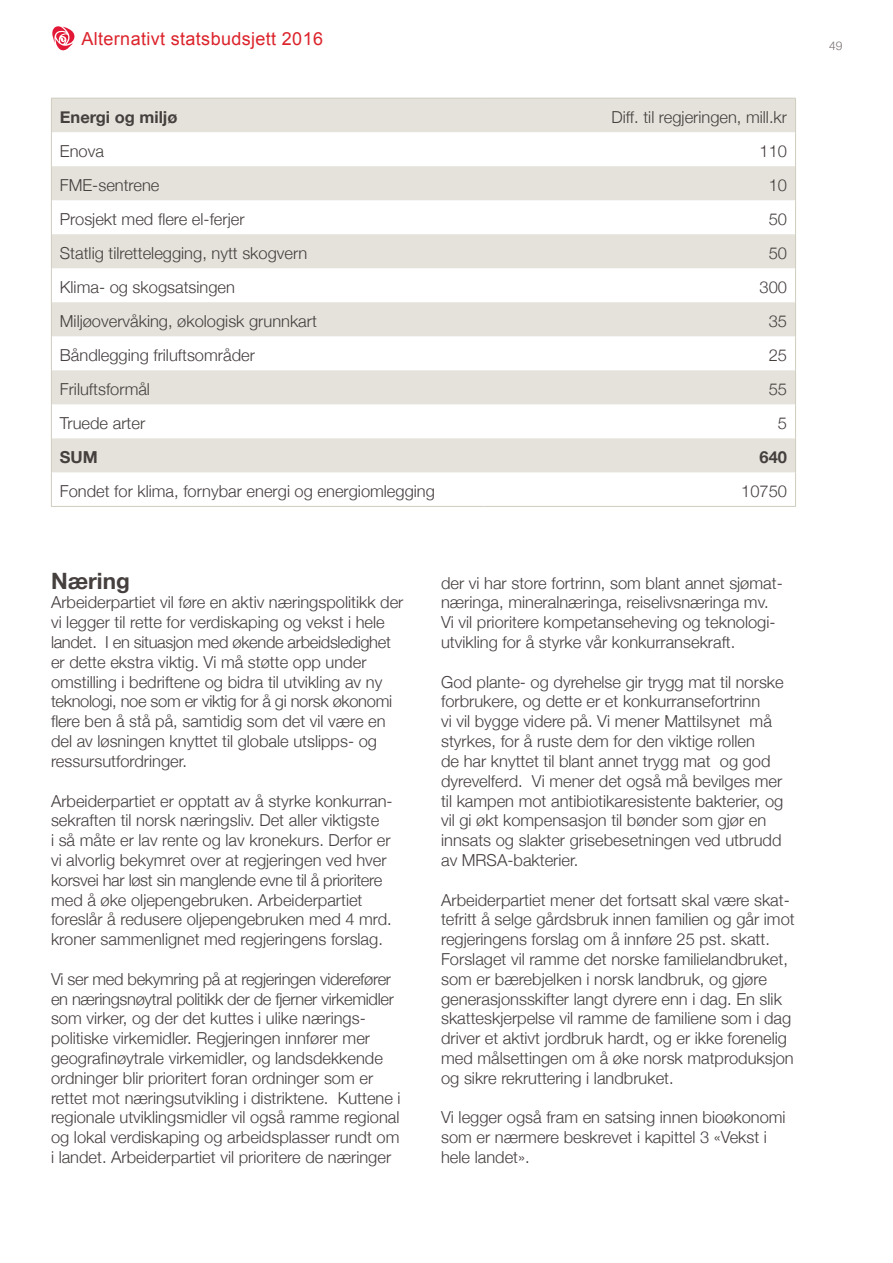
<style>
.page{position:relative;width:893px;height:1263px;background:#fff}
.page>*{position:absolute;margin:0;border:0;box-sizing:border-box;transform-origin:0 0}
.t1{font:700 22.5px "Helvetica Neue";color:#453f3e}
.t2{font:19.2px "Myriad Pro";color:#e31837}
.t3{font:18px "Arial";letter-spacing:.02em;color:#dc232b}
.t4{font:300 16.5px/19.8px "Helvetica Neue";color:#453f3e}
.t5{font:700 16.5px "Helvetica Neue";color:#453f3e}
.t6{font:300 12px "Helvetica Neue";color:#756e6c}
</style>
<div class="page">
<svg style="left:52px;top:26px;width:23px;height:25px"></svg>
<svg style="left:52px;top:99px;width:743px;height:373px;fill:#e4e2db"></svg>
<hr style="left:51px;top:98px;width:433px;height:1px;background:#cfccbf">
<hr style="left:51px;top:99px;width:1px;height:33px;background:#cfccbf">
<hr style="left:484px;top:98px;width:312px;height:1px;background:#cfccbf">
<hr style="left:795px;top:99px;width:1px;height:33px;background:#cfccbf">
<hr style="left:51px;top:132px;width:1px;height:34px;background:#cfccbf">
<hr style="left:795px;top:132px;width:1px;height:34px;background:#cfccbf">
<hr style="left:51px;top:166px;width:1px;height:34px;background:#cfccbf">
<hr style="left:795px;top:166px;width:1px;height:34px;background:#cfccbf">
<hr style="left:51px;top:200px;width:1px;height:34px;background:#cfccbf">
<hr style="left:795px;top:200px;width:1px;height:34px;background:#cfccbf">
<hr style="left:51px;top:234px;width:1px;height:34px;background:#cfccbf">
<hr style="left:795px;top:234px;width:1px;height:34px;background:#cfccbf">
<hr style="left:51px;top:268px;width:1px;height:34px;background:#cfccbf">
<hr style="left:795px;top:268px;width:1px;height:34px;background:#cfccbf">
<hr style="left:51px;top:302px;width:1px;height:34px;background:#cfccbf">
<hr style="left:795px;top:302px;width:1px;height:34px;background:#cfccbf">
<hr style="left:51px;top:336px;width:1px;height:34px;background:#cfccbf">
<hr style="left:795px;top:336px;width:1px;height:34px;background:#cfccbf">
<hr style="left:51px;top:370px;width:1px;height:34px;background:#cfccbf">
<hr style="left:795px;top:370px;width:1px;height:34px;background:#cfccbf">
<hr style="left:51px;top:404px;width:1px;height:34px;background:#cfccbf">
<hr style="left:795px;top:404px;width:1px;height:34px;background:#cfccbf">
<hr style="left:51px;top:438px;width:1px;height:34px;background:#cfccbf">
<hr style="left:795px;top:438px;width:1px;height:34px;background:#cfccbf">
<hr style="left:51px;top:472px;width:1px;height:34px;background:#cfccbf">
<hr style="left:795px;top:472px;width:1px;height:34px;background:#cfccbf">
<hr style="left:51px;top:506px;width:433px;height:1px;background:#cfccbf">
<hr style="left:484px;top:506px;width:312px;height:1px;background:#cfccbf">
<p class="t2" style="left:82px;top:27px;width:150px">Arbeiderpartiet.no</p>
<p class="t6" style="left:829px;top:39px;width:15px">49</p>
<p class="t3" style="left:81px;top:27px;width:243px">Alternativt statsbudsjett 2016</p>
<p class="t5" style="left:60px;top:107px;width:119px">Energi og miljø</p>
<p class="t4" style="left:612px;top:107px;width:177px">Diff. til regjeringen, mill.kr</p>
<p class="t4" style="left:60px;top:141px;width:46px">Enova</p>
<p class="t4" style="left:759px;top:141px;width:29px">110</p>
<p class="t4" style="left:60px;top:175px;width:101px">FME-sentrene</p>
<p class="t4" style="left:769px;top:175px;width:20px">10</p>
<p class="t4" style="left:60px;top:209px;width:186px">Prosjekt med flere el-ferjer</p>
<p class="t4" style="left:769px;top:209px;width:20px">50</p>
<p class="t4" style="left:60px;top:243px;width:249px">Statlig tilrettelegging, nytt skogvern</p>
<p class="t4" style="left:769px;top:243px;width:20px">50</p>
<p class="t4" style="left:60px;top:277px;width:177px">Klima- og skogsatsingen</p>
<p class="t4" style="left:759px;top:277px;width:29px">300</p>
<p class="t4" style="left:60px;top:311px;width:259px">Miljøovervåking, økologisk grunnkart</p>
<p class="t4" style="left:769px;top:311px;width:20px">35</p>
<p class="t4" style="left:60px;top:345px;width:196px">Båndlegging friluftsområder</p>
<p class="t4" style="left:769px;top:345px;width:20px">25</p>
<p class="t4" style="left:60px;top:379px;width:92px">Friluftsformål</p>
<p class="t4" style="left:769px;top:379px;width:20px">55</p>
<p class="t4" style="left:60px;top:413px;width:87px">Truede arter</p>
<p class="t4" style="left:778px;top:413px;width:11px">5</p>
<p class="t5" style="left:60px;top:447px;width:39px">SUM</p>
<p class="t5" style="left:759px;top:447px;width:29px">640</p>
<p class="t4" style="left:60px;top:481px;width:377px">Fondet for klima, fornybar energi og energiomlegging</p>
<p class="t4" style="left:741px;top:481px;width:47px">10750</p>
<h1 class="t1" style="left:51px;top:567px;width:80px">Næring</h1>
<p class="t4" style="left:51px;top:592px;width:354px">Arbeiderpartiet vil føre en aktiv næringspolitikk der vi legger til rette for verdiskaping og vekst i hele landet. I en situasjon med økende arbeidsledighet er dette ekstra viktig. Vi må støtte opp under omstilling i bedriftene og bidra til utvikling av ny teknologi, noe som er viktig for å gi norsk økonomi flere ben å stå på, samtidig som det vil være en del av løsningen knyttet til globale utslipps- og ressursutfordringer.</p>
<p class="t4" style="left:51px;top:790px;width:343px">Arbeiderpartiet er opptatt av å styrke konkurran&shy;sekraften til norsk næringsliv. Det aller viktigste<br>i så måte er lav rente og lav kronekurs. Derfor er vi alvorlig bekymret over at regjeringen ved hver korsvei har løst sin manglende evne til å prioritere med å øke oljepengebruken. Arbeiderpartiet foreslår å redusere oljepengebruken med 4 mrd. kroner sammenlignet med regjeringens forslag.</p>
<p class="t4" style="left:51px;top:968px;width:351px">Vi ser med bekymring på at regjeringen viderefører en næringsnøytral politikk der de fjerner virkemidler som virker, og der det kuttes i ulike nærings&shy;politiske virkemidler. Regjeringen innfører mer geografinøytrale virkemidler, og landsdekkende ordninger blir prioritert foran ordninger som er rettet mot næringsutvikling i distriktene. Kuttene i regionale utviklingsmidler vil også ramme regional og lokal verdiskaping og arbeidsplasser rundt om i landet. Arbeiderpartiet vil prioritere de næringer</p>
<p class="t4" style="left:441px;top:572px;width:343px">der vi har store fortrinn, som blant annet sjømat&shy;næringa, mineralnæringa, reiselivsnæringa mv.<br>Vi vil prioritere kompetanseheving og teknologi&shy;utvikling for å styrke vår konkurransekraft.</p>
<p class="t4" style="left:441px;top:671px;width:344px">God plante- og dyrehelse gir trygg mat til norske forbrukere, og dette er et konkurransefortrinn<br>vi vil bygge videre på. Vi mener Mattilsynet må styrkes, for å ruste dem for den viktige rollen<br>de har knyttet til blant annet trygg mat og god dyrevelferd. Vi mener det også må bevilges mer til kampen mot antibiotikaresistente bakterier, og vil gi økt kompensasjon til bønder som gjør en innsats og slakter grisebesetningen ved utbrudd av MRSA-bakterier.</p>
<p class="t4" style="left:441px;top:889px;width:355px">Arbeiderpartiet mener det fortsatt skal være skat&shy;tefritt å selge gårdsbruk innen familien og går imot regjeringens forslag om å innføre 25 pst. skatt.<br>Forslaget vil ramme det norske familielandbruket, som er bærebjelken i norsk landbruk, og gjøre generasjonsskifter langt dyrere enn i dag. En slik skatteskjerpelse vil ramme de familiene som i dag driver et aktivt jordbruk hardt, og er ikke forenelig med målsettingen om å øke norsk matproduksjon og sikre rekruttering i landbruket.</p>
<p class="t4" style="left:441px;top:1107px;width:346px">Vi legger også fram en satsing innen bioøkonomi som er nærmere beskrevet i kapittel 3 «Vekst i hele landet».</p>
</div>
